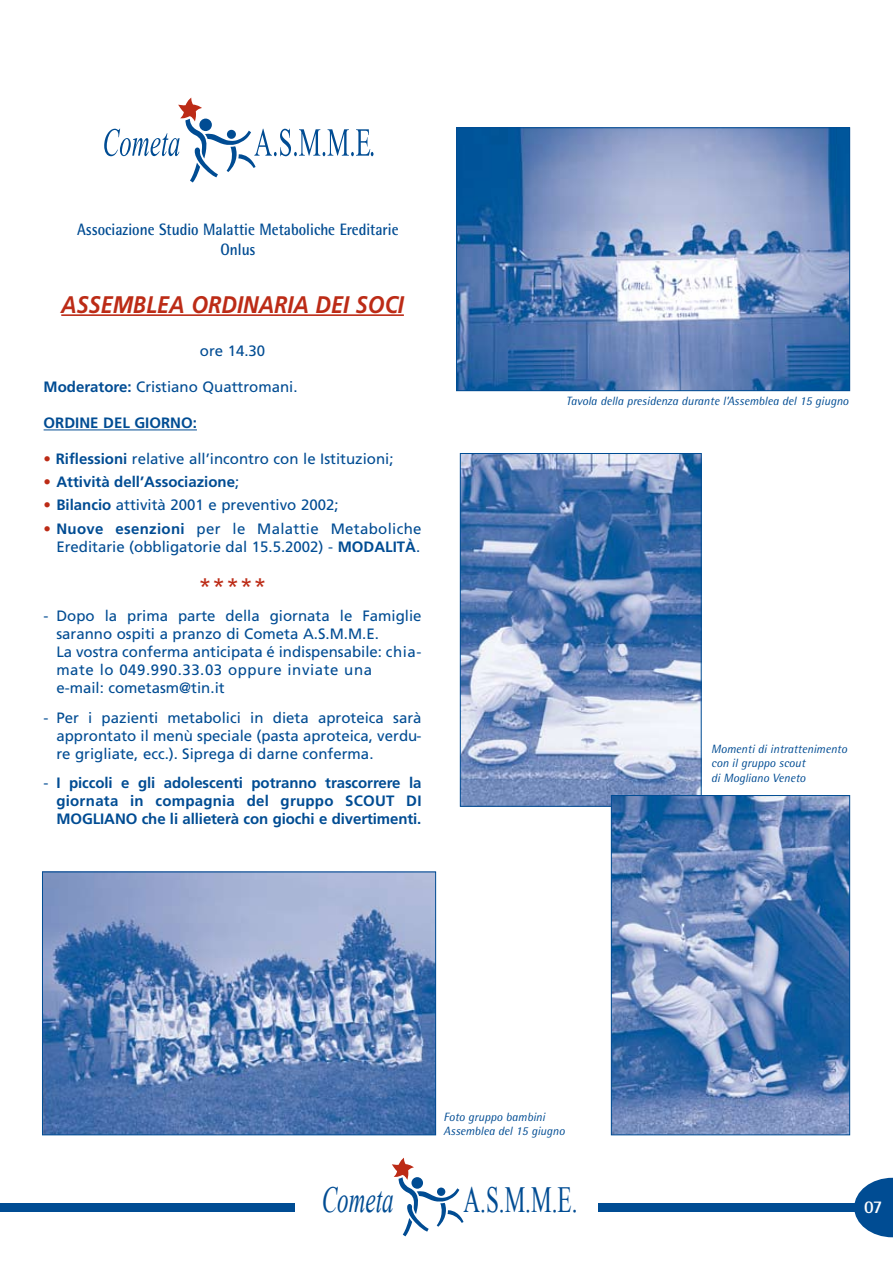
<style>
.page{position:relative;width:893px;height:1263px;background:#fff}
.page>*{position:absolute;margin:0;border:0;box-sizing:border-box;transform-origin:0 0}
.t1{font:36.9px "Times New Roman";color:#004c93;scale:.63 1}
.t2{font:italic 36.9px "Times New Roman";color:#004c93;scale:.63 1}
.t3{font:italic 700 24px "Frutiger";color:#bc2b16;scale:.9 1}
.t4{font:22.5px "Frutiger";color:#bc2b16}
.t5{font:700 18px "Rotis Semi Sans";color:#fff}
.t6{font:700 16.5px/19.8px "Rotis Semi Sans";color:#004c93;text-align:center;scale:.9 1}
.t7{font:15px/18px "Frutiger";color:#004c93;text-align:right}
.t8{font:700 15px/18px "Frutiger";color:#004c93;text-align:justify}
.t9{font:italic 12px/14.4px "Rotis Semi Sans";color:#004c93}
.s1{font-weight:700}
.s2{color:#bc2b16}
.s3{font-weight:400;color:#bc2b16}
.s4{font-weight:400}
</style>
<div class="page">
<div style="left:0;top:1203px;width:294px;height:9px;background:#004c93"></div>
<svg style="left:392px;top:1158px;width:72px;height:78px"></svg>
<div style="left:598px;top:1203px;width:294px;height:9px;background:#004c93"></div>
<svg style="left:854px;top:1178px;width:38px;height:59px"></svg>
<hr style="left:61px;top:314px;width:343px;height:2px;background:#bc2b16">
<hr style="left:44px;top:429px;width:153px;height:1px;background:#004c93">
<svg style="left:104px;top:97px;width:270px;height:86px"></svg>
<img style="left:458px;top:129px;width:390px;height:260px">
<div style="left:456px;top:127px;width:394px;height:264px;border:1px solid #004c93"></div>
<img style="left:462px;top:455px;width:238px;height:350px">
<div style="left:460px;top:453px;width:242px;height:354px;border:1px solid #004c93"></div>
<img style="left:613px;top:797px;width:235px;height:336px">
<div style="left:611px;top:795px;width:239px;height:340px;border:1px solid #004c93"></div>
<img style="left:44px;top:873px;width:390px;height:260px">
<div style="left:42px;top:871px;width:394px;height:264px;border:1px solid #004c93"></div>
<p class="t6" style="left:77px;top:220px;width:358px">Associazione Studio Malattie Metaboliche Ereditarie<br>Onlus</p>
<h2 class="t3" style="left:61px;top:290px;width:382px">ASSEMBLEA ORDINARIA DEI SOCI</h2>
<p class="t7" style="left:200px;top:341px;width:67px">ore 14.30</p>
<p class="t7" style="left:44px;top:378px;width:255px"><span class="s1">Moderatore:</span> Cristiano Quattromani.</p>
<p class="t8" style="left:44px;top:414px;width:155px">ORDINE DEL GIORNO:</p>
<p class="t7" style="left:44px;top:449px;width:351px"><span class="s2">•</span> <span class="s1">Riflessioni</span> relative all’incontro con le Istituzioni;</p>
<p class="t8" style="left:44px;top:473px;width:197px"><span class="s3">•</span> Attività dell’Associazione<span class="s4">;</span></p>
<p class="t7" style="left:44px;top:496px;width:296px"><span class="s2">•</span> <span class="s1">Bilancio</span> attività 2001 e preventivo 2002;</p>
<p class="t7" style="left:44px;top:519px;width:379px"><span class="s2">•</span> <span class="s1">Nuove esenzioni</span> per le Malattie Metaboliche<br>Ereditarie (obbligatorie dal 15.5.2002) - <span class="s1">MODALITÀ</span>.</p>
<h3 class="t4" style="left:199px;top:573px;width:69px">*****</h3>
<p class="t7" style="left:56px;top:607px;width:367px;text-align:left;text-indent:-13px">- Dopo la prima parte della giornata le Famiglie saranno ospiti a pranzo di Cometa A.S.M.M.E.<br>La vostra conferma anticipata é indispensabile: chia&shy;mate lo 049.990.33.03 oppure inviate una e-mail: cometasm@tin.it</p>
<p class="t7" style="left:56px;top:708px;width:367px;text-align:justify;text-indent:-13px">- Per i pazienti metabolici in dieta aproteica sarà approntato il menù speciale (pasta aproteica, verdu&shy;re grigliate, ecc.). Siprega di darne conferma.</p>
<p class="t8" style="left:56px;top:774px;width:367px;text-indent:-13px"><span class="s4">-</span> I piccoli e gli adolescenti potranno trascorrere la giornata in compagnia del gruppo SCOUT DI MOGLIANO che li allieterà con giochi e divertimenti.</p>
<p class="t9" style="left:566px;top:393px;width:284px">Tavola della presidenza durante l’Assemblea del 15 giugno</p>
<p class="t9" style="left:711px;top:741px;width:137px">Momenti di intrattenimento con il gruppo scout<br>di Mogliano Veneto</p>
<p class="t9" style="left:444px;top:1109px;width:123px">Foto gruppo bambini<br>Assemblea del 15 giugno</p>
<h1 class="t2" style="left:322px;top:1178px;width:116px">Cometa</h1>
<h1 class="t1" style="left:463px;top:1178px;width:182px">A.S.M.M.E.</h1>
<p class="t5" style="left:864px;top:1196px;width:20px">07</p>
</div>
